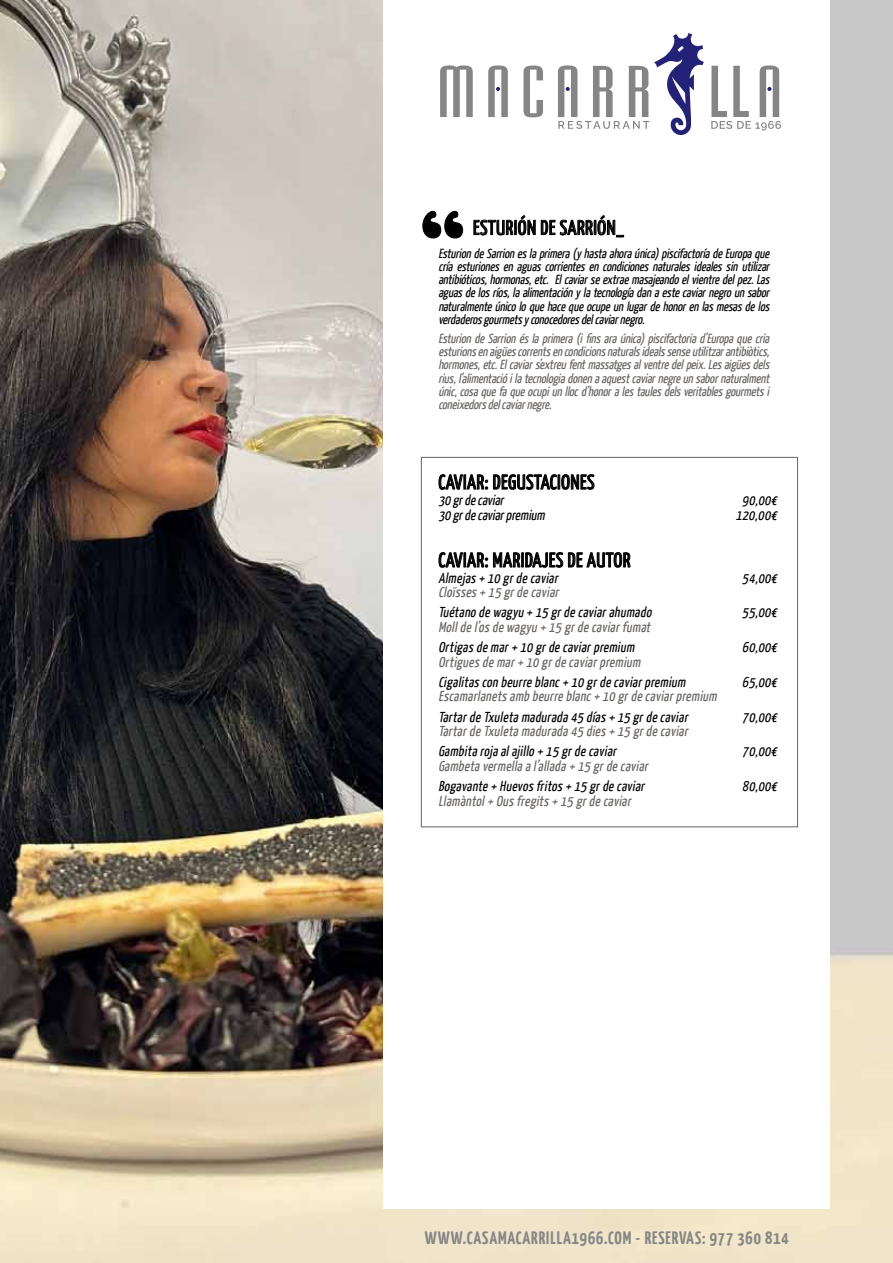
<style>
.page{position:relative;width:893px;height:1263px;background:#fff}
.page>*{position:absolute;margin:0;border:0;box-sizing:border-box;transform-origin:0 0}
.t1{font:95.85px "Yellow Submarine";color:#000}
.t2{font:20.4px "Yanone Kaffeesatz";letter-spacing:.025em;color:#000}
.t3{font:700 18px "Yanone Kaffeesatz";letter-spacing:.05em;color:#858585}
.t4{font:italic 14.4px "Yanone Kaffeesatz";letter-spacing:.025em;color:#000}
.t5{font:italic 14.4px "Yanone Kaffeesatz";letter-spacing:.02em;color:#676462}
.t6{font:italic 13.2px/13.2px "Yanone Kaffeesatz";letter-spacing:-.01em;color:#000;text-align:justify}
.t7{font:italic 13.2px/13.2px "Yanone Kaffeesatz";color:#676462;text-align:justify}
</style>
<div class="page">
<img style="left:0;top:0;width:893px;height:1263px">
<div style="left:383px;top:0;width:447px;height:1209px;background:#fff"></div>
<svg style="left:422px;top:211px;width:41px;height:28px"></svg>
<svg style="left:438px;top:474px;width:157px;height:16px"></svg>
<svg style="left:438px;top:552px;width:193px;height:16px"></svg>
<div style="left:421px;top:457px;width:377px;height:370px;border:1px solid #676462"></div>
<svg style="left:473px;top:215px;width:151px;height:22px"></svg>
<svg style="left:440px;top:65px;width:33px;height:52px"></svg>
<svg style="left:523px;top:66px;width:20px;height:51px"></svg>
<svg style="left:488px;top:65px;width:20px;height:52px"></svg>
<svg style="left:558px;top:33px;width:146px;height:102px"></svg>
<svg style="left:711px;top:65px;width:70px;height:65px"></svg>
<h1 class="t1" style="left:421px;top:191px;width:45px">“</h1>
<p class="t6" style="left:438px;top:246px;width:335px">EsturiondeSarrioneslaprimera(y hastaahoraúnica)piscifactoríadeEuropaque cría esturiones en aguas corrientes en condiciones naturales ideales sin utilizar antibióticos,hormonas,etc. Elcaviarseextraemasajeandoelvientredelpez.Las aguasdelosríos,laalimentacióny latecnologíadanaestecaviarnegrounsabor naturalmenteúnicoloquehacequeocupeunlugardehonorenlasmesasdelos verdaderosgourmetsy conocedoresdelcaviarnegro.</p>
<p class="t7" style="left:438px;top:331px;width:335px">EsturiondeSarrionéslaprimera(ifinsaraúnica)piscifactoriad’Europaquecria esturionsenaigüescorrentsencondicionsnaturalsidealssenseutilitzarantibiòtics, hormones,etc.Elcaviars’extreufentmassatgesalventredelpeix.Lesaigüesdels rius,l’alimentacióilatecnologiadonenaaquestcaviarnegreunsabornaturalment únic,cosaquefaqueocupiunllocd’honoralestaulesdelsveritablesgourmetsi coneixedorsdelcaviarnegre.</p>
<h2 class="t2" style="left:473px;top:215px;width:152px">ESTURIÓN DE SARRIÓN_</h2>
<h2 class="t2" style="left:438px;top:470px;width:158px">CAVIAR: DEGUSTACIONES</h2>
<p class="t4" style="left:438px;top:491px;width:70px">30 grdecaviar</p>
<p class="t4" style="left:742px;top:491px;width:39px">90,00€</p>
<p class="t4" style="left:438px;top:506px;width:111px">30 grdecaviarpremium</p>
<p class="t4" style="left:736px;top:506px;width:45px">120,00€</p>
<h2 class="t2" style="left:438px;top:547px;width:194px">CAVIAR: MARIDAJES DE AUTOR</h2>
<p class="t4" style="left:438px;top:569px;width:124px">Almejas + 10 grde caviar</p>
<p class="t4" style="left:742px;top:569px;width:39px">54,00€</p>
<p class="t5" style="left:438px;top:583px;width:125px">Cloïsses + 15 grde caviar</p>
<p class="t4" style="left:438px;top:604px;width:217px">Tuétano de wagyu + 15 grde caviarahumado</p>
<p class="t4" style="left:742px;top:604px;width:39px">55,00€</p>
<p class="t5" style="left:438px;top:618px;width:216px">Mollde l’os de wagyu + 15 grde caviarfumat</p>
<p class="t4" style="left:438px;top:638px;width:200px">Ortigas de mar+ 10 grde caviarpremium</p>
<p class="t4" style="left:742px;top:638px;width:39px">60,00€</p>
<p class="t5" style="left:438px;top:653px;width:207px">Ortigues de mar+ 10 grde caviarpremium</p>
<p class="t4" style="left:438px;top:673px;width:252px">Cigalitas con beurre blanc + 10 grde caviarpremium</p>
<p class="t4" style="left:742px;top:673px;width:39px">65,00€</p>
<p class="t5" style="left:438px;top:687px;width:283px">Escamarlanets amb beurre blanc + 10 grde caviarpremium</p>
<p class="t4" style="left:438px;top:708px;width:254px">Tartarde Txuleta madurada 45 días + 15 grde caviar</p>
<p class="t4" style="left:742px;top:708px;width:39px">70,00€</p>
<p class="t5" style="left:438px;top:722px;width:254px">Tartarde Txuleta madurada 45 dies + 15 grde caviar</p>
<p class="t4" style="left:438px;top:743px;width:182px">Gambita roja alajillo + 15 grde caviar</p>
<p class="t4" style="left:742px;top:743px;width:39px">70,00€</p>
<p class="t5" style="left:438px;top:757px;width:214px">Gambeta vermella a l’allada + 15 grde caviar</p>
<p class="t4" style="left:438px;top:777px;width:211px">Bogavante + Huevos fritos + 15 grde caviar</p>
<p class="t4" style="left:742px;top:777px;width:39px">80,00€</p>
<p class="t5" style="left:438px;top:792px;width:197px">Llamàntol+ Ous fregits + 15 grde caviar</p>
<h3 class="t3" style="left:425px;top:1227px;width:365px">WWW.CASAMACARRILLA1966.COM - RESERVAS: 977 360 814</h3>
</div>
